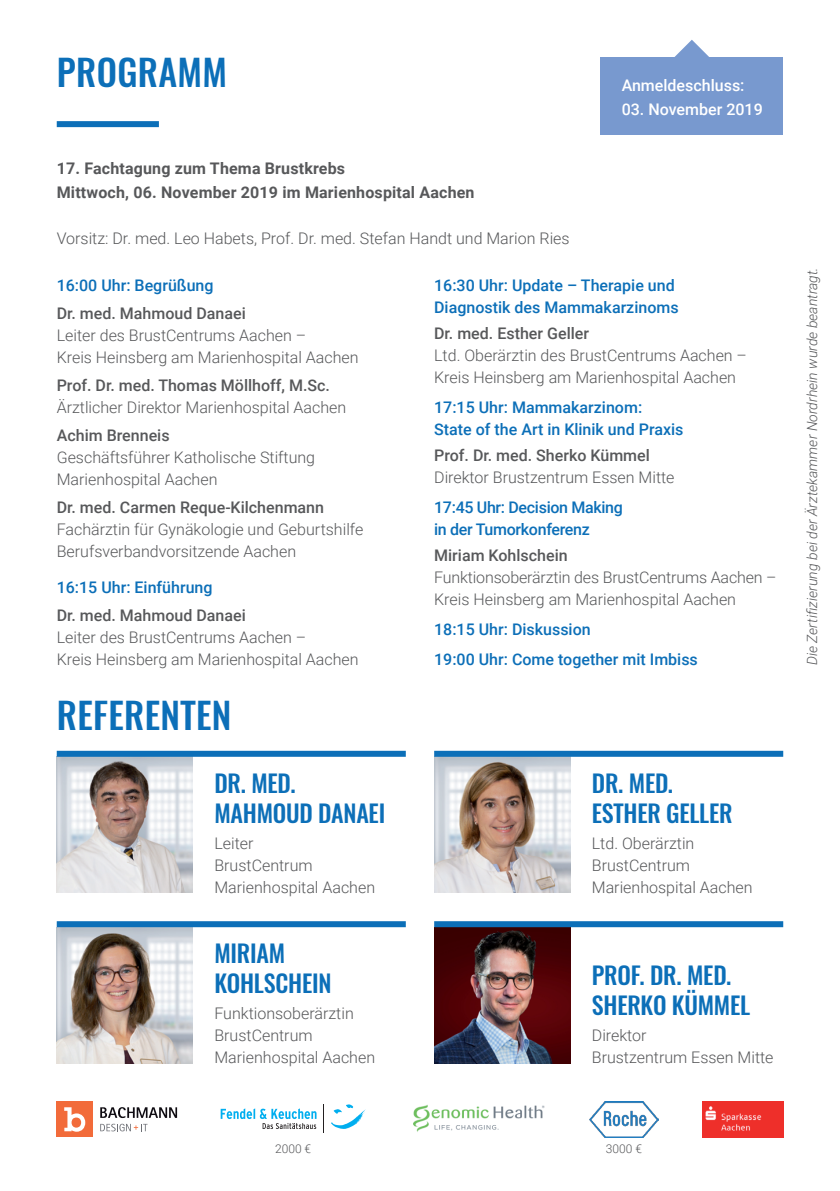
<style>
.page{position:relative;width:840px;height:1191px;background:#fff}
.page>*{position:absolute;margin:0;border:0;box-sizing:border-box;transform-origin:0 0}
.t1{font:500 36px "Oswald";letter-spacing:.01em;color:#0c6fb8}
.t2{font:500 24px/30px "Oswald";letter-spacing:-.01em;color:#0c6fb8}
.t3{font:300 16px/22px "Roboto";color:#57585a}
.t4{font:500 16px/22px "Roboto";color:#0c6fb8}
.t5{font:500 16px "Roboto";color:#57585a}
.t6{font:700 16px "Roboto";letter-spacing:.01em;color:#57585a}
.t7{font:500 16px/22px "Roboto";letter-spacing:-.02em;color:#0c6fb8}
.t8{font:500 16px "Roboto";color:#fff}
.t9{font:italic 300 14px "Roboto";color:#57585a}
.t10{font:300 12px "Roboto";color:#57585a}
</style>
<div class="page">
<div style="left:57px;top:121px;width:102px;height:6px;background:#0c6fb8"></div>
<img style="left:57px;top:757px;width:136px;height:136px">
<div style="left:57px;top:751px;width:348px;height:6px;background:#0c6fb8"></div>
<img style="left:57px;top:927px;width:136px;height:136px">
<div style="left:57px;top:921px;width:348px;height:6px;background:#0c6fb8"></div>
<img style="left:434px;top:757px;width:136px;height:136px">
<div style="left:434px;top:751px;width:348px;height:6px;background:#0c6fb8"></div>
<img style="left:434px;top:927px;width:136px;height:136px">
<div style="left:434px;top:921px;width:348px;height:6px;background:#0c6fb8"></div>
<div style="left:600px;top:57px;width:182px;height:78px;background:#7899cf"></div>
<svg style="left:674px;top:40px;width:35px;height:17px"></svg>
<div style="left:57px;top:1101px;width:36px;height:36px;background:#f26b3a"></div>
<svg style="left:64px;top:1107px;width:21px;height:24px"></svg>
<svg style="left:100px;top:1107px;width:77px;height:24px"></svg>
<svg style="left:323px;top:1104px;width:1px;height:29px"></svg>
<svg style="left:220px;top:1108px;width:96px;height:21px"></svg>
<svg style="left:331px;top:1104px;width:34px;height:25px"></svg>
<img style="left:413px;top:1104px;width:132px;height:28px">
<img style="left:589px;top:1101px;width:69px;height:36px">
<img style="left:702px;top:1101px;width:80px;height:36px">
<p class="t1" style="left:57px;top:53px;width:172px">PROGRAMM</p>
<p class="t6" style="left:57px;top:157px;width:290px">17. Fachtagung zum Thema Brustkrebs</p>
<p class="t6" style="left:57px;top:181px;width:419px">Mittwoch, 06. November 2019 im Marienhospital Aachen</p>
<p class="t3" style="left:57px;top:227px;width:514px">Vorsitz: Dr. med. Leo Habets, Prof. Dr. med. Stefan Handt und Marion Ries</p>
<p class="t8" style="left:621px;top:74px;width:124px">Anmeldeschluss:</p>
<p class="t8" style="left:621px;top:98px;width:142px">03. November 2019</p>
<p class="t4" style="left:57px;top:274px;width:158px">16:00 Uhr: Begrüßung</p>
<p class="t5" style="left:57px;top:302px;width:190px">Dr. med. Mahmoud Danaei</p>
<p class="t3" style="left:57px;top:324px;width:303px">Leiter des BrustCentrums Aachen –<br>Kreis Heinsberg am Marienhospital Aachen</p>
<p class="t5" style="left:57px;top:374px;width:275px">Prof. Dr. med. Thomas Möllhoff, M.Sc.</p>
<p class="t3" style="left:57px;top:396px;width:291px">Ärztlicher Direktor Marienhospital Aachen</p>
<p class="t5" style="left:57px;top:424px;width:114px">Achim Brenneis</p>
<p class="t3" style="left:57px;top:446px;width:260px">Geschäftsführer Katholische Stiftung<br>Marienhospital Aachen</p>
<p class="t5" style="left:57px;top:496px;width:269px">Dr. med. Carmen Reque-Kilchenmann</p>
<p class="t3" style="left:57px;top:518px;width:308px">Fachärztin für Gynäkologie und Geburtshilfe</p>
<p class="t3" style="left:57px;top:540px;width:241px">Berufsverbandvorsitzende Aachen</p>
<p class="t4" style="left:57px;top:576px;width:157px">16:15 Uhr: Einführung</p>
<p class="t5" style="left:57px;top:604px;width:190px">Dr. med. Mahmoud Danaei</p>
<p class="t3" style="left:57px;top:626px;width:303px">Leiter des BrustCentrums Aachen –<br>Kreis Heinsberg am Marienhospital Aachen</p>
<p class="t1" style="left:57px;top:696px;width:176px">REFERENTEN</p>
<p class="t2" style="left:214px;top:769px;width:172px">DR. MED.<br>MAHMOUD DANAEI</p>
<p class="t3" style="left:214px;top:831px;width:41px">Leiter</p>
<p class="t3" style="left:214px;top:853px;width:162px">BrustCentrum<br>Marienhospital Aachen</p>
<p class="t2" style="left:214px;top:939px;width:118px">MIRIAM<br>KOHLSCHEIN</p>
<p class="t3" style="left:214px;top:1002px;width:162px">Funktionsoberärztin<br>BrustCentrum<br>Marienhospital Aachen</p>
<p class="t4" style="left:434px;top:274px;width:246px">16:30 Uhr: Update – Therapie und<br>Diagnostik des Mammakarzinoms</p>
<p class="t5" style="left:434px;top:322px;width:156px">Dr. med. Esther Geller</p>
<p class="t3" style="left:434px;top:344px;width:314px">Ltd. Oberärztin des BrustCentrums Aachen –<br>Kreis Heinsberg am Marienhospital Aachen</p>
<p class="t4" style="left:434px;top:396px;width:251px">17:15 Uhr: Mammakarzinom:<br>State of the Art in Klinik und Praxis</p>
<p class="t5" style="left:434px;top:444px;width:217px">Prof. Dr. med. Sherko Kümmel</p>
<p class="t3" style="left:434px;top:466px;width:242px">Direktor Brustzentrum Essen Mitte</p>
<p class="t7" style="left:434px;top:496px;width:190px">17:45 Uhr: Decision Making in der Tumorkonferenz</p>
<p class="t5" style="left:434px;top:544px;width:135px">Miriam Kohlschein</p>
<p class="t3" style="left:434px;top:566px;width:344px">Funktionsoberärztin des BrustCentrums Aachen –<br>Kreis Heinsberg am Marienhospital Aachen</p>
<p class="t4" style="left:434px;top:618px;width:158px">18:15 Uhr: Diskussion</p>
<p class="t4" style="left:434px;top:648px;width:265px">19:00 Uhr: Come together mit Imbiss</p>
<p class="t2" style="left:591px;top:769px;width:142px">DR. MED.<br>ESTHER GELLER</p>
<p class="t3" style="left:591px;top:831px;width:162px">Ltd. Oberärztin<br>BrustCentrum<br>Marienhospital Aachen</p>
<p class="t2" style="left:591px;top:961px;width:160px">PROF. DR. MED.<br>SHERKO KÜMMEL</p>
<p class="t3" style="left:591px;top:1024px;width:56px">Direktor</p>
<p class="t3" style="left:591px;top:1046px;width:183px">Brustzentrum Essen Mitte</p>
<p class="t9" style="left:802px;top:665px;width:399px;rotate:-90deg">Die Zertifizierung bei der Ärztekammer Nordrhein wurde beantragt.</p>
<p class="t10" style="left:275px;top:1140px;width:38px">2000 €</p>
<p class="t10" style="left:605px;top:1140px;width:38px">3000 €</p>
</div>
